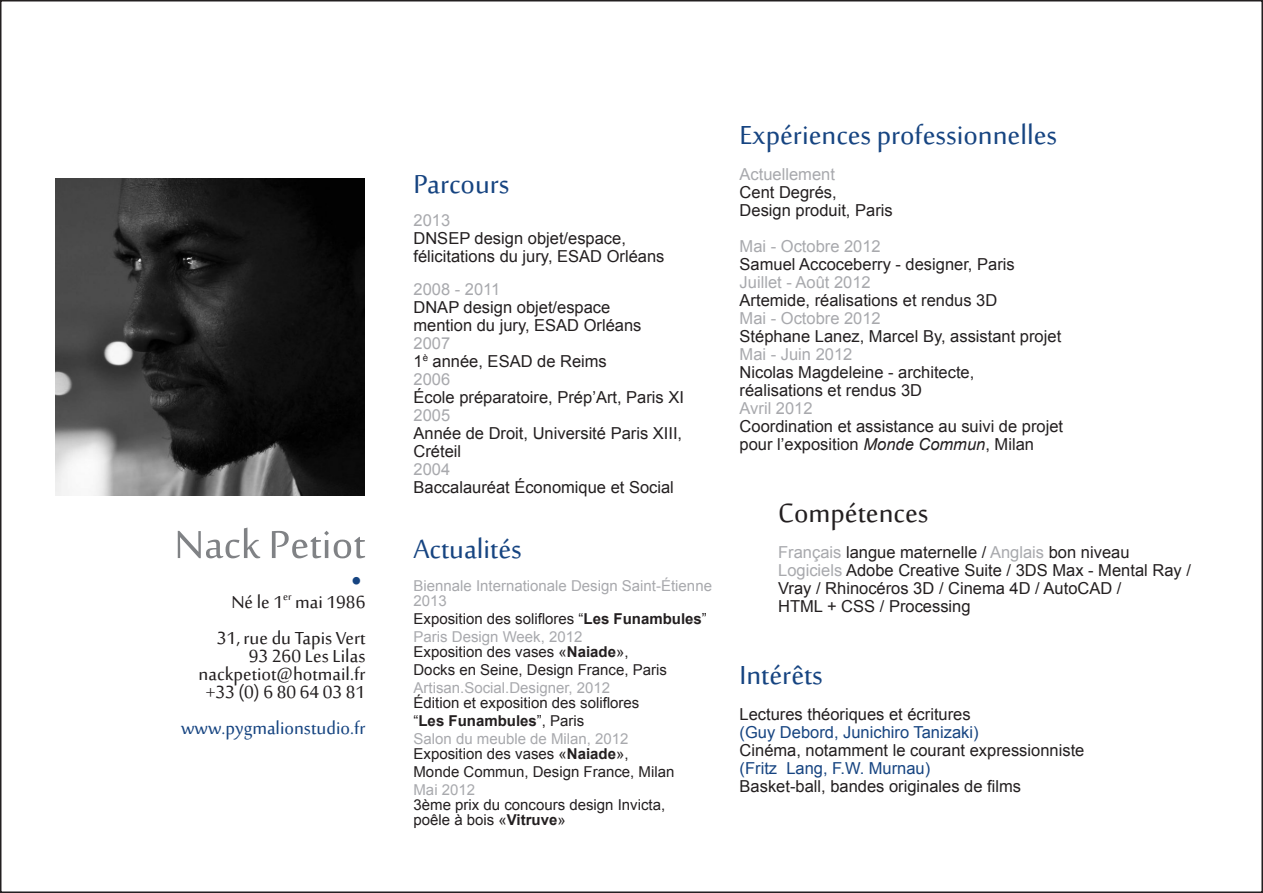
<style>
.page{position:relative;width:1263px;height:893px;background:#fff}
.page>*{position:absolute;margin:0;border:0;box-sizing:border-box;transform-origin:0 0}
.nom{font:54px "Sakkal Majalla";color:#808285}
.t1{font:36px "Sakkal Majalla";color:#164481}
.t2{font:36px "Sakkal Majalla";color:#231f20}
.t3{font:27px "Franklin Gothic";color:#164481}
.infos{font:24px/18px "Sakkal Majalla";color:#231f20;text-align:right}
.infos-2{font:24px/36px "Sakkal Majalla";color:#164481;text-align:right}
.t4{font:16.5px/18px "Arial";color:#231f20}
.t5{font:16.5px "Arial";color:#a8a9ad}
.t6{font:16.5px "Arial";color:#164481}
.t7{font:15px/18px "Arial";color:#231f20}
.t8{font:15px/15px "Arial";color:#a8a9ad}
.s1{color:#231f20}
.s2{color:#a8a9ad}
.s3{font-weight:700}
.s4{font-style:italic}
.s5{color:#164481}
</style>
<div class="page">
<img style="left:55px;top:179px;width:309px;height:316px">
<p class="nom" style="left:174px;top:515px;width:193px">Nack Petiot</p>
<p class="t3" style="left:347px;top:565px;width:20px">•</p>
<p class="infos" style="left:231px;top:595px;width:136px">Né le 1<sup>er</sup> mai 1986</p>
<p class="infos" style="left:199px;top:631px;width:168px">31, rue du Tapis Vert<br>93 260 Les Lilas nackpetiot@hotmail.fr</p>
<p class="infos-2" style="left:181px;top:676px;width:186px"><span class="s1">+33 (0) 6 80 64 03 81 </span>www.pygmalionstudio.fr</p>
<p class="t1" style="left:413px;top:164px;width:98px">Parcours</p>
<p class="t4" style="left:413px;top:211px;width:214px"><span class="s2">2013<br></span>DNSEP design objet/espace,</p>
<p class="t4" style="left:413px;top:240px;width:252px;line-height:33px">félicitations du jury, ESAD Orléans<br><span class="s2">2008 - 2011</span></p>
<p class="t4" style="left:413px;top:298px;width:230px">DNAP design objet/espace mention du jury, ESAD Orléans<br><span class="s2">2007<br></span>1<sup>è</sup> année, ESAD de Reims<br><span class="s2">2006</span></p>
<p class="t4" style="left:413px;top:388px;width:272px">École préparatoire, Prép’Art, Paris XI</p>
<p class="t5" style="left:413px;top:404px;width:38px">2005</p>
<p class="t4" style="left:413px;top:424px;width:270px">Année de Droit, Université Paris XIII,<br>Créteil<br><span class="s2">2004<br></span>Baccalauréat Économique et Social</p>
<p class="t1" style="left:413px;top:529px;width:110px">Actualités</p>
<p class="t8" style="left:413px;top:578px;width:300px">Biennale Internationale Design Saint-Étienne<br>2013</p>
<p class="t7" style="left:413px;top:610px;width:295px">Exposition des soliflores “<span class="s3">Les Funambules</span>”</p>
<p class="t8" style="left:413px;top:629px;width:170px">Paris Design Week, 2012</p>
<p class="t7" style="left:413px;top:643px;width:217px">Exposition des vases «<span class="s3">Naiade</span>»,</p>
<p class="t7" style="left:413px;top:661px;width:255px">Docks en Seine, Design France, Paris<br><span class="s2">Artisan.Social.Designer, 2012</span></p>
<p class="t7" style="left:413px;top:694px;width:227px">Édition et exposition des soliflores “<span class="s3">Les Funambules</span>”, Paris<br><span class="s2">Salon du meuble de Milan, 2012</span></p>
<p class="t7" style="left:413px;top:745px;width:217px">Exposition des vases «<span class="s3">Naiade</span>»,</p>
<p class="t7" style="left:413px;top:763px;width:262px">Monde Commun, Design France, Milan</p>
<p class="t8" style="left:413px;top:782px;width:63px">Mai 2012</p>
<p class="t7" style="left:413px;top:796px;width:253px">3ème prix du concours design Invicta,</p>
<p class="t7" style="left:413px;top:811px;width:154px">poêle à bois «<span class="s3">Vitruve</span>»</p>
<p class="t1" style="left:740px;top:115px;width:319px">Expériences professionnelles</p>
<p class="t4" style="left:740px;top:165px;width:155px"><span class="s2">Actuellement<br></span>Cent Degrés,<br>Design produit, Paris</p>
<p class="t4" style="left:740px;top:237px;width:277px"><span class="s2">Mai - Octobre 2012<br></span>Samuel Accoceberry - designer, Paris</p>
<p class="t5" style="left:740px;top:271px;width:133px">Juillet - Août 2012</p>
<p class="t4" style="left:740px;top:291px;width:259px">Artemide, réalisations et rendus 3D</p>
<p class="t5" style="left:740px;top:307px;width:143px">Mai - Octobre 2012</p>
<p class="t4" style="left:740px;top:327px;width:323px">Stéphane Lanez, Marcel By, assistant projet</p>
<p class="t5" style="left:740px;top:343px;width:114px">Mai - Juin 2012</p>
<p class="t4" style="left:740px;top:363px;width:236px">Nicolas Magdeleine - architecte,</p>
<p class="t4" style="left:740px;top:381px;width:184px">réalisations et rendus 3D</p>
<p class="t5" style="left:740px;top:397px;width:75px">Avril 2012</p>
<p class="t4" style="left:740px;top:417px;width:325px">Coordination et assistance au suivi de projet</p>
<p class="t4" style="left:740px;top:435px;width:296px">pour l’exposition <span class="s4">Monde Commun</span>, Milan</p>
<p class="t2" style="left:778px;top:493px;width:152px">Compétences</p>
<p class="t4" style="left:778px;top:543px;width:414px"><span class="s2">Français</span> langue maternelle / <span class="s2">Anglais</span> bon niveau <span class="s2">Logiciels</span> Adobe Creative Suite / 3DS Max - Mental Ray / Vray / Rhinocéros 3D / Cinema 4D / AutoCAD /<br>HTML + CSS / Processing</p>
<p class="t1" style="left:740px;top:655px;width:85px">Intérêts</p>
<p class="t4" style="left:740px;top:705px;width:241px">Lectures théoriques et écritures <span class="s5">(Guy Debord, Junichiro Tanizaki)</span></p>
<p class="t4" style="left:740px;top:741px;width:346px">Cinéma, notamment le courant expressionniste</p>
<p class="t6" style="left:740px;top:757px;width:192px">(Fritz Lang, F.W. Murnau)</p>
<p class="t4" style="left:740px;top:777px;width:283px">Basket-ball, bandes originales de films</p>
</div>
